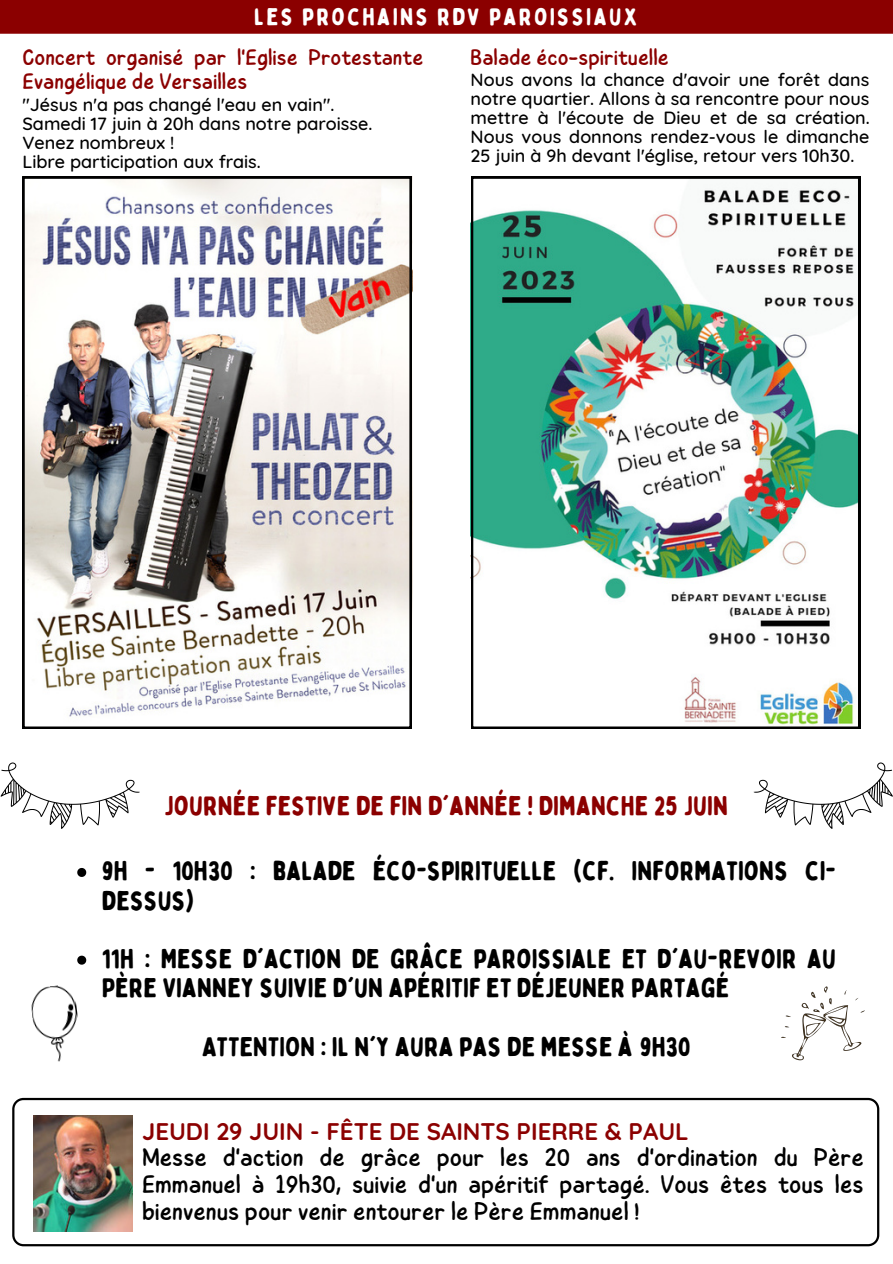
<style>
.page{position:relative;width:893px;height:1264px;background:#fff}
.page>*{position:absolute;margin:0;border:0;box-sizing:border-box;transform-origin:0 0}
.t1{font:27px/29.2px "Bobby Jones Soft";color:#000}
.t2{font:27px "Bobby Jones Soft";color:#8b0000}
.t3{font:25.5px/27px "Childos Arabic";color:#000;text-align:justify}
.t4{font:700 24px "Quicksand";color:#8b0000}
.t5{font:24px "Bobby Jones Soft";letter-spacing:.09em;color:#fff}
.t6{font:22.5px/24.8px "Childos Arabic";color:#8b0000}
.t7{font:500 18px/19px "Quicksand";color:#000;text-align:justify}
</style>
<div class="page">
<div style="left:0;top:0;width:892px;height:34px;background:#8b0000"></div>
<svg style="left:12px;top:1097px;width:867px;height:149px"></svg>
<svg style="left:77px;top:868px;width:9px;height:9px"></svg>
<svg style="left:77px;top:955px;width:9px;height:9px"></svg>
<svg style="left:753px;top:762px;width:139px;height:66px"></svg>
<svg style="left:1px;top:762px;width:138px;height:66px"></svg>
<img style="left:781px;top:986px;width:83px;height:75px">
<img style="left:31px;top:985px;width:47px;height:77px">
<img style="left:33px;top:1115px;width:99px;height:116px">
<img style="left:22px;top:176px;width:389px;height:552px">
<img style="left:471px;top:176px;width:389px;height:552px">
<p class="t5" style="left:254px;top:2px;width:385px">LES PROCHAINS RDV PAROISSIAUX</p>
<p class="t6" style="left:22px;top:45px;width:402px">Concert organisé par l'Eglise Protestante<br>Evangélique de Versailles</p>
<p class="t7" style="left:22px;top:94px;width:313px">"Jésus n'a pas changé l'eau en vain".</p>
<p class="t7" style="left:22px;top:113px;width:351px">Samedi 17 juin à 20h dans notre paroisse.</p>
<p class="t7" style="left:22px;top:133px;width:153px">Venez nombreux !</p>
<p class="t7" style="left:22px;top:152px;width:240px">Libre participation aux frais.</p>
<p class="t6" style="left:470px;top:45px;width:200px">Balade éco-spirituelle</p>
<p class="t7" style="left:470px;top:70px;width:401px">Nous avons la chance d'avoir une forêt dans notre quartier. Allons à sa rencontre pour nous mettre à l'écoute de Dieu et de sa création.<br>Nous vous donnons rendez-vous le dimanche 25 juin à 9h devant l'église, retour vers 10h30.</p>
<p class="t2" style="left:164px;top:789px;width:565px">JOURNÉE FESTIVE DE FIN D'ANNÉE ! DIMANCHE 25 JUIN</p>
<p class="t1" style="left:102px;top:856px;width:736px">9H - 10H30 : BALADE ÉCO-SPIRITUELLE (CF. INFORMATIONS CI-<br>DESSUS)</p>
<p class="t1" style="left:102px;top:944px;width:735px">11H : MESSE D'ACTION DE GRÂCE PAROISSIALE ET D'AU-REVOIR AU<br>PÈRE VIANNEY SUIVIE D'UN APÉRITIF ET DÉJEUNER PARTAGÉ</p>
<p class="t1" style="left:202px;top:1032px;width:490px">ATTENTION : IL N'Y AURA PAS DE MESSE À 9H30</p>
<p class="t4" style="left:142px;top:1115px;width:548px">JEUDI 29 JUIN - FÊTE DE SAINTS PIERRE &amp; PAUL</p>
<p class="t3" style="left:142px;top:1143px;width:723px">Messe d'action de grâce pour les 20 ans d'ordination du Père Emmanuel à 19h30, suivie d'un apéritif partagé. Vous êtes tous les bienvenus pour venir entourer le Père Emmanuel !</p>
</div>
